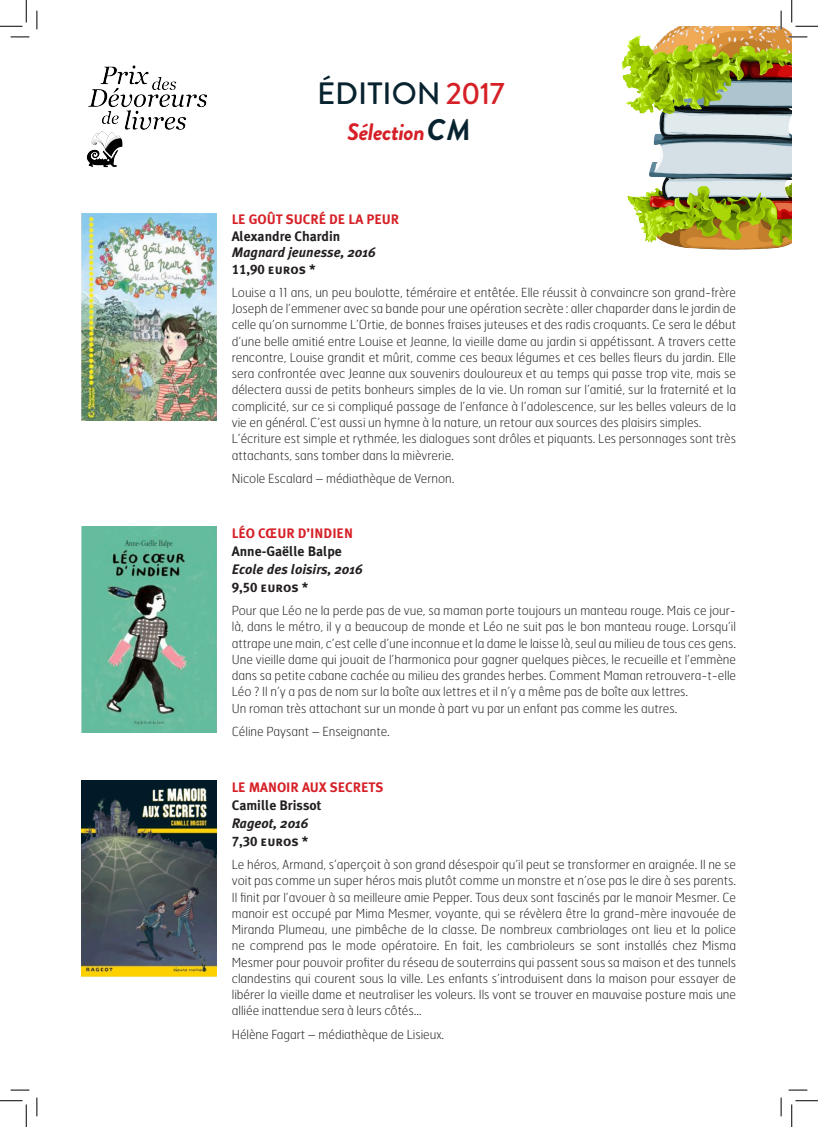
<style>
.page{position:relative;width:818px;height:1127px;background:#fff}
.page>*{position:absolute;margin:0;border:0;box-sizing:border-box;transform-origin:0 0}
.t1{font:500 30.88px "Brandon Grotesque";color:#082330}
.t2{font:italic 700 23.75px "Brandon Grotesque";letter-spacing:-.02em;color:#d62027}
.t3{font:700 13.75px "Meta Plus";color:#d62027}
.t4{font:italic 700 13.75px "Meta Plus";color:#231f20}
.t5{font:700 13.75px "Meta Plus";color:#231f20}
.t6{font:13.75px "Meta Plus Bold Caps";color:#231f20}
.t7{font:100 12.5px/16.2px "Hermes";color:#231f20;text-align:justify}
.s1{color:#d62027}
.s2{font-size:29.75px;color:#082330}
</style>
<div class="page">
<img style="left:87px;top:65px;width:120px;height:103px">
<img style="left:621px;top:26px;width:171px;height:224px">
<img style="left:82px;top:213px;width:135px;height:207px">
<img style="left:82px;top:526px;width:135px;height:206px">
<img style="left:82px;top:780px;width:135px;height:196px">
<svg style="left:11px;top:36px;width:18px;height:2px"></svg>
<svg style="left:788px;top:36px;width:19px;height:2px"></svg>
<svg style="left:11px;top:1089px;width:18px;height:1px"></svg>
<svg style="left:788px;top:1089px;width:19px;height:1px"></svg>
<svg style="left:36px;top:11px;width:2px;height:18px"></svg>
<svg style="left:36px;top:1097px;width:2px;height:18px"></svg>
<svg style="left:780px;top:11px;width:2px;height:18px"></svg>
<svg style="left:780px;top:1097px;width:2px;height:18px"></svg>
<svg style="left:0;top:0;width:27px;height:27px"></svg>
<svg style="left:0;top:1100px;width:27px;height:26px"></svg>
<svg style="left:791px;top:0;width:27px;height:27px"></svg>
<svg style="left:791px;top:1100px;width:27px;height:26px"></svg>
<p class="t1" style="left:317px;top:72px;width:189px">ÉDITION <span class="s1">2017</span></p>
<p class="t2" style="left:347px;top:114px;width:125px">Sélection<span class="s2">CM</span></p>
<p class="t3" style="left:232px;top:211px;width:169px">LE GOÛT SUCRÉ DE LA PEUR</p>
<p class="t5" style="left:232px;top:228px;width:110px">Alexandre Chardin</p>
<p class="t4" style="left:232px;top:244px;width:146px">Magnard jeunesse, 2016</p>
<p class="t6" style="left:232px;top:261px;width:86px">11,90 euros *</p>
<p class="t7" style="left:232px;top:284px;width:506px">Louise a 11 ans, un peu boulotte, téméraire et entêtée. Elle réussit à convaincre son grand-frère Joseph de l’emmener avec sa bande pour une opération secrète : aller chaparder dans le jardin de celle qu’on surnomme L’Ortie, de bonnes fraises juteuses et des radis croquants. Ce sera le début d’une belle amitié entre Louise et Jeanne, la vieille dame au jardin si appétissant. A travers cette rencontre, Louise grandit et mûrit, comme ces beaux légumes et ces belles fleurs du jardin. Elle sera confrontée avec Jeanne aux souvenirs douloureux et au temps qui passe trop vite, mais se délectera aussi de petits bonheurs simples de la vie. Un roman sur l’amitié, sur la fraternité et la complicité, sur ce si compliqué passage de l’enfance à l’adolescence, sur les belles valeurs de la vie en général. C’est aussi un hymne à la nature, un retour aux sources des plaisirs simples.</p>
<p class="t7" style="left:232px;top:430px;width:506px">L’écriture est simple et rythmée, les dialogues sont drôles et piquants. Les personnages sont très attachants, sans tomber dans la mièvrerie.</p>
<p class="t7" style="left:232px;top:470px;width:224px">Nicole Escalard – médiathèque de Vernon.</p>
<p class="t3" style="left:232px;top:525px;width:123px">LÉO CŒUR D’INDIEN</p>
<p class="t5" style="left:232px;top:543px;width:112px">Anne-Gaëlle Balpe</p>
<p class="t4" style="left:232px;top:561px;width:133px">Ecole des loisirs, 2016</p>
<p class="t6" style="left:232px;top:579px;width:78px">9,50 euros *</p>
<p class="t7" style="left:232px;top:602px;width:506px">Pour que Léo ne la perde pas de vue, sa maman porte toujours un manteau rouge. Mais ce jour&shy;là, dans le métro, il y a beaucoup de monde et Léo ne suit pas le bon manteau rouge. Lorsqu’il attrape une main, c’est celle d’une inconnue et la dame le laisse là, seul au milieu de tous ces gens.<br>Une vieille dame qui jouait de l’harmonica pour gagner quelques pièces, le recueille et l’emmène dans sa petite cabane cachée au milieu des grandes herbes. Comment Maman retrouvera-t-elle Léo ? Il n’y a pas de nom sur la boîte aux lettres et il n’y a même pas de boîte aux lettres.</p>
<p class="t7" style="left:232px;top:699px;width:447px">Un roman très attachant sur un monde à part vu par un enfant pas comme les autres.</p>
<p class="t7" style="left:232px;top:723px;width:160px">Céline Paysant – Enseignante.</p>
<p class="t3" style="left:232px;top:778px;width:153px">LE MANOIR AUX SECRETS</p>
<p class="t5" style="left:232px;top:796px;width:91px">Camille Brissot</p>
<p class="t4" style="left:232px;top:814px;width:78px">Rageot, 2016</p>
<p class="t6" style="left:232px;top:832px;width:78px">7,30 euros *</p>
<p class="t7" style="left:232px;top:855px;width:506px">Le héros, Armand, s’aperçoit à son grand désespoir qu’il peut se transformer en araignée. Il ne se voit pas comme un super héros mais plutôt comme un monstre et n’ose pas le dire à ses parents.<br>Il finit par l’avouer à sa meilleure amie Pepper. Tous deux sont fascinés par le manoir Mesmer. Ce manoir est occupé par Mima Mesmer, voyante, qui se révèlera être la grand-mère inavouée de Miranda Plumeau, une pimbêche de la classe. De nombreux cambriolages ont lieu et la police ne comprend pas le mode opératoire. En fait, les cambrioleurs se sont installés chez Misma Mesmer pour pouvoir profiter du réseau de souterrains qui passent sous sa maison et des tunnels clandestins qui courent sous la ville. Les enfants s’introduisent dans la maison pour essayer de libérer la vieille dame et neutraliser les voleurs. Ils vont se trouver en mauvaise posture mais une alliée inattendue sera à leurs côtés…</p>
<p class="t7" style="left:232px;top:1025px;width:214px">Hélène Fagart – médiathèque de Lisieux.</p>
</div>
